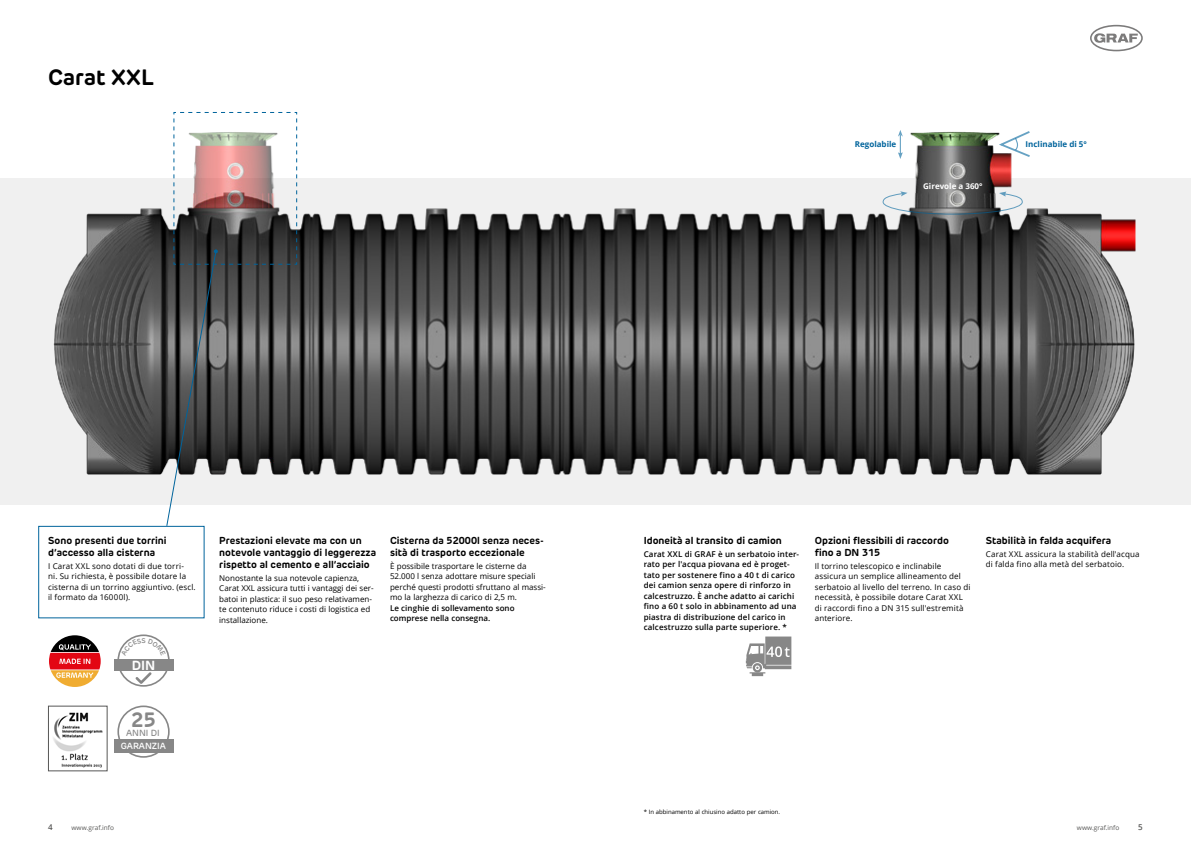
<style>
.page{position:relative;width:1191px;height:842px;background:#fff}
.page>*{position:absolute;margin:0;border:0;box-sizing:border-box;transform-origin:0 0}
.t1{font:700 22px "New Rubrik Edge";color:#000}
.t2{font:700 20.5px "New Rubrik Edge";color:#878787}
.t3{font:700 13px "New Rubrik Edge";color:#fff}
.t4{font:700 10px/12px "New Rubrik Edge";color:#000}
.t5{font:600 8.8px "New Rubrik Edge";letter-spacing:-.005em;color:#fff}
.t6{font:500 8.8px "New Rubrik Edge";letter-spacing:-.005em;color:#878787}
.t7{font:8px/10.5px "Open Sans";letter-spacing:.01em;color:#000}
.t8{font:600 8px/10.5px "Open Sans";letter-spacing:.015em;color:#000}
.t9{font:700 8px "Open Sans";color:#00649c}
.t10{font:700 8px "Open Sans";color:#fff}
.t11{font:600 8px "Open Sans";color:#575756}
.t12{font:6.5px "Open Sans";color:#575756}
.t13{font:6px "Open Sans";color:#000}
</style>
<div class="page">
<svg style="left:1090px;top:25px;width:52px;height:26px"></svg>
<div style="left:0;top:178px;width:1191px;height:326px;background:#f0f0f0"></div>
<svg style="left:48px;top:706px;width:60px;height:65px"></svg>
<img style="left:53px;top:131px;width:1083px;height:344px">
<svg style="left:882px;top:191px;width:141px;height:24px"></svg>
<svg style="left:997px;top:131px;width:34px;height:27px"></svg>
<svg style="left:898px;top:130px;width:5px;height:29px"></svg>
<div style="left:114px;top:659px;width:59px;height:12px;background:#878787"></div>
<svg style="left:49px;top:635px;width:52px;height:52px"></svg>
<div style="left:38px;top:526px;width:167px;height:92px;border:1px solid #00649c"></div>
<svg style="left:166px;top:112px;width:132px;height:415px"></svg>
<svg style="left:117px;top:705px;width:53px;height:53px"></svg>
<div style="left:114px;top:739px;width:59px;height:13px;background:#878787"></div>
<svg style="left:746px;top:636px;width:45px;height:40px"></svg>
<svg style="left:117px;top:634px;width:53px;height:53px"></svg>
<h1 class="t1" style="left:48px;top:64px;width:107px">Carat XXL</h1>
<p class="t9" style="left:855px;top:139px;width:43px">Regolabile</p>
<p class="t9" style="left:1025px;top:138px;width:63px">Inclinabile di 5°</p>
<p class="t10" style="left:923px;top:180px;width:61px">Girevole a 360°</p>
<p class="t4" style="left:48px;top:534px;width:120px">Sono presenti due torrini d’accesso alla cisterna</p>
<p class="t7" style="left:48px;top:560px;width:149px">I Carat XXL sono dotati di due torri-<br>ni. Su richiesta, è possibile dotare la cisterna di un torrino aggiuntivo. (escl. il formato da 16000l).</p>
<h3 class="t3" style="left:132px;top:657px;width:25px">DIN</h3>
<h2 class="t2" style="left:131px;top:707px;width:27px">25</h2>
<p class="t5" style="left:121px;top:740px;width:46px">GARANZIA</p>
<p class="t6" style="left:126px;top:728px;width:35px">ANNI DI</p>
<p class="t4" style="left:219px;top:534px;width:158px">Prestazioni elevate ma con un notevole vantaggio di leggerezza rispetto al cemento e all’acciaio</p>
<p class="t7" style="left:219px;top:572px;width:156px">Nonostante la sua notevole capienza, Carat XXL assicura tutti i vantaggi dei ser&shy;batoi in plastica: il suo peso relativamen&shy;te contenuto riduce i costi di logistica ed installazione.</p>
<p class="t4" style="left:390px;top:534px;width:155px">Cisterna da 52000l senza neces&shy;sità di trasporto eccezionale</p>
<p class="t7" style="left:390px;top:560px;width:157px">È possibile trasportare le cisterne da 52.000 l senza adottare misure speciali perché questi prodotti sfruttano al massi&shy;mo la larghezza di carico di 2,5 m.</p>
<p class="t8" style="left:390px;top:602px;width:126px">Le cinghie di sollevamento sono comprese nella consegna.</p>
<p class="t4" style="left:643px;top:534px;width:140px">Idoneità al transito di camion</p>
<p class="t8" style="left:643px;top:548px;width:157px">Carat XXL di GRAF è un serbatoio inter&shy;rato per l'acqua piovana ed è proget&shy;tato per sostenere fino a 40 t di carico dei camion senza opere di rinforzo in calcestruzzo. È anche adatto ai carichi fino a 60 t solo in abbinamento ad una piastra di distribuzione del carico in calcestruzzo sulla parte superiore. *</p>
<p class="t4" style="left:814px;top:534px;width:136px">Opzioni flessibili di raccordo fino a DN 315</p>
<p class="t7" style="left:814px;top:560px;width:157px">Il torrino telescopico e inclinabile assicura un semplice allineamento del serbatoio al livello del terreno. In caso di necessità, è possibile dotare Carat XXL di raccordi fino a DN 315 sull'estremità anteriore.</p>
<p class="t4" style="left:986px;top:534px;width:127px">Stabilità in falda acquifera</p>
<p class="t7" style="left:986px;top:548px;width:155px">Carat XXL assicura la stabilità dell'acqua di falda fino alla metà del serbatoio.</p>
<p class="t13" style="left:643px;top:808px;width:138px">* In abbinamento al chiusino adatto per camion.</p>
<p class="t11" style="left:48px;top:822px;width:6px">4</p>
<p class="t12" style="left:72px;top:823px;width:44px">www.graf.info</p>
<p class="t12" style="left:1077px;top:823px;width:44px">www.graf.info</p>
<p class="t11" style="left:1138px;top:822px;width:6px">5</p>
</div>
